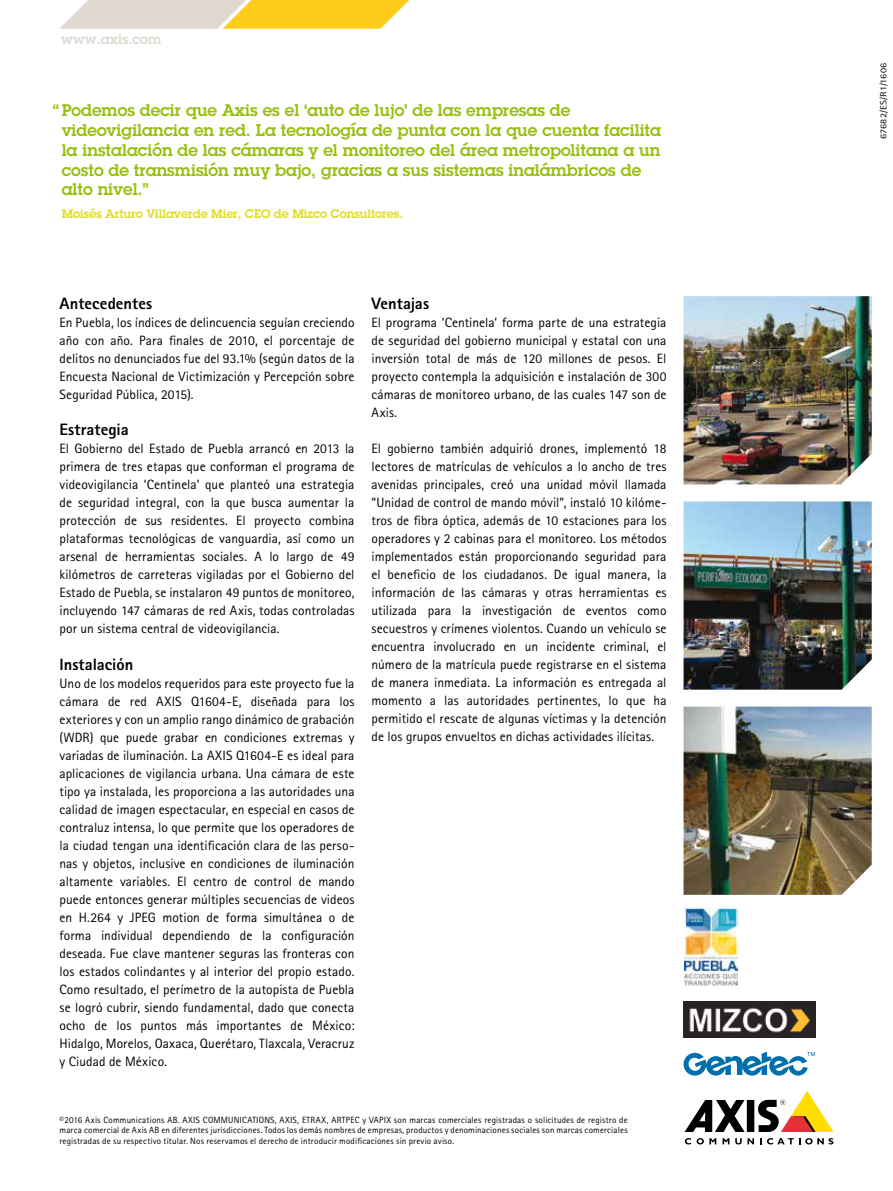
<style>
.page{position:relative;width:893px;height:1191px;background:#fff}
.page>*{position:absolute;margin:0;border:0;box-sizing:border-box;transform-origin:0 0}
.t1{font:600 16.5px/19.8px "Lubalin Graph ECG";color:#97bf0d}
.t2{font:800 16.5px "Rotis Sans Serif Pro";letter-spacing:.005em;color:#000}
.t3{font:13.5px/18px "Rotis Sans Serif Pro";letter-spacing:.005em;color:#000;text-align:justify}
.t4{font:600 13.5px "Lubalin Graph ECG";color:#dfd9d1}
.t5{font:600 12px "Lubalin Graph ECG";color:#dedc1e}
.t6{font:9px/10.8px "Rotis Sans Serif Pro";letter-spacing:.02em;color:#000;text-align:justify}
.t7{font:9px "Rotis Sans Serif Pro";letter-spacing:.02em;color:#000;scale:1.12 1}
</style>
<div class="page">
<div style="left:747px;top:1100px;width:7px;height:32px;background:#000"></div>
<svg style="left:685px;top:1100px;width:60px;height:32px"></svg>
<svg style="left:758px;top:1091px;width:75px;height:41px"></svg>
<svg style="left:685px;top:1138px;width:6px;height:6px"></svg>
<svg style="left:697px;top:1138px;width:19px;height:6px"></svg>
<svg style="left:723px;top:1138px;width:6px;height:6px"></svg>
<svg style="left:735px;top:1138px;width:19px;height:6px"></svg>
<svg style="left:760px;top:1138px;width:73px;height:6px"></svg>
<svg style="left:60px;top:0;width:349px;height:29px;background:#f0d783"></svg>
<img style="left:684px;top:296px;width:188px;height:188px">
<img style="left:684px;top:501px;width:188px;height:188px">
<img style="left:684px;top:907px;width:54px;height:79px">
<img style="left:684px;top:706px;width:188px;height:189px">
<img style="left:684px;top:1001px;width:131px;height:36px">
<svg style="left:684px;top:1051px;width:131px;height:24px"></svg>
<p class="t4" style="left:61px;top:30px;width:102px">www.axis.com</p>
<p class="t1" style="left:62px;top:101px;width:601px;text-indent:-9px">“ Podemos decir que Axis es el ‘auto de lujo’ de las empresas de videovigilancia en red. La tecnología de punta con la que cuenta facilita la instalación de las cámaras y el monitoreo del área metropolitana a un costo de transmisión muy bajo, gracias a sus sistemas inalámbricos de alto nivel.”</p>
<p class="t5" style="left:62px;top:206px;width:343px">Moisés Arturo Villaverde Mier, CEO de Mizco Consultores.</p>
<p class="t2" style="left:60px;top:293px;width:94px">Antecedentes</p>
<p class="t3" style="left:60px;top:314px;width:297px">En Puebla, los índices de delincuencia seguían creciendo año con año. Para finales de 2010, el porcentaje de delitos no denunciados fue del 93.1% (según datos de la Encuesta Nacional de Victimización y Percepción sobre Seguridad Pública, 2015).</p>
<p class="t2" style="left:60px;top:419px;width:71px">Estrategia</p>
<p class="t3" style="left:60px;top:440px;width:297px">El Gobierno del Estado de Puebla arrancó en 2013 la primera de tres etapas que conforman el programa de videovigilancia ‘Centinela’ que planteó una estrategia de seguridad integral, con la que busca aumentar la protección de sus residentes. El proyecto combina plataformas tecnológicas de vanguardia, así como un arsenal de herramientas sociales. A lo largo de 49 kilómetros de carreteras vigiladas por el Gobierno del Estado de Puebla, se instalaron 49 puntos de monitoreo, incluyendo 147 cámaras de red Axis, todas controladas por un sistema central de videovigilancia.</p>
<p class="t2" style="left:60px;top:653px;width:75px">Instalación</p>
<p class="t3" style="left:60px;top:674px;width:297px">Uno de los modelos requeridos para este proyecto fue la cámara de red AXIS Q1604-E, diseñada para los exteriores y con un amplio rango dinámico de grabación (WDR) que puede grabar en condiciones extremas y variadas de iluminación. La AXIS Q1604-E es ideal para aplicaciones de vigilancia urbana. Una cámara de este tipo ya instalada, les proporciona a las autoridades una calidad de imagen espectacular, en especial en casos de contraluz intensa, lo que permite que los operadores de la ciudad tengan una identificación clara de las perso&shy;nas y objetos, inclusive en condiciones de iluminación altamente variables. El centro de control de mando puede entonces generar múltiples secuencias de videos en H.264 y JPEG motion de forma simultánea o de forma individual dependiendo de la configuración deseada. Fue clave mantener seguras las fronteras con los estados colindantes y al interior del propio estado.<br>Como resultado, el perímetro de la autopista de Puebla se logró cubrir, siendo fundamental, dado que conecta ocho de los puntos más importantes de México:<br>Hidalgo, Morelos, Oaxaca, Querétaro, Tlaxcala, Veracruz y Ciudad de México.</p>
<p class="t2" style="left:372px;top:293px;width:59px">Ventajas</p>
<p class="t3" style="left:372px;top:314px;width:297px">El programa ‘Centinela’ forma parte de una estrategia de seguridad del gobierno municipal y estatal con una inversión total de más de 120 millones de pesos. El proyecto contempla la adquisición e instalación de 300 cámaras de monitoreo urbano, de las cuales 147 son de Axis.</p>
<p class="t3" style="left:372px;top:440px;width:297px">El gobierno también adquirió drones, implementó 18 lectores de matrículas de vehículos a lo ancho de tres avenidas principales, creó una unidad móvil llamada “Unidad de control de mando móvil”, instaló 10 kilóme&shy;tros de fibra óptica, además de 10 estaciones para los operadores y 2 cabinas para el monitoreo. Los métodos implementados están proporcionando seguridad para el beneficio de los ciudadanos. De igual manera, la información de las cámaras y otras herramientas es utilizada para la investigación de eventos como secuestros y crímenes violentos. Cuando un vehículo se encuentra involucrado en un incidente criminal, el número de la matrícula puede registrarse en el sistema de manera inmediata. La información es entregada al momento a las autoridades pertinentes, lo que ha permitido el rescate de algunas víctimas y la detención de los grupos envueltos en dichas actividades ilícitas.</p>
<p class="t6" style="left:60px;top:1114px;width:570px">©2016 Axis Communications AB. AXIS COMMUNICATIONS, AXIS, ETRAX, ARTPEC y VAPIX son marcas comerciales registradas o solicitudes de registro de marca comercial de Axis AB en diferentes jurisdicciones. Todos los demás nombres de empresas, productos y denominaciones sociales son marcas comerciales registradas de su respectivo titular. Nos reservamos el derecho de introducir modificaciones sin previo aviso.</p>
<p class="t7" style="left:878px;top:139px;width:70px;rotate:-90deg">67682/ES/R1/1606</p>
</div>
